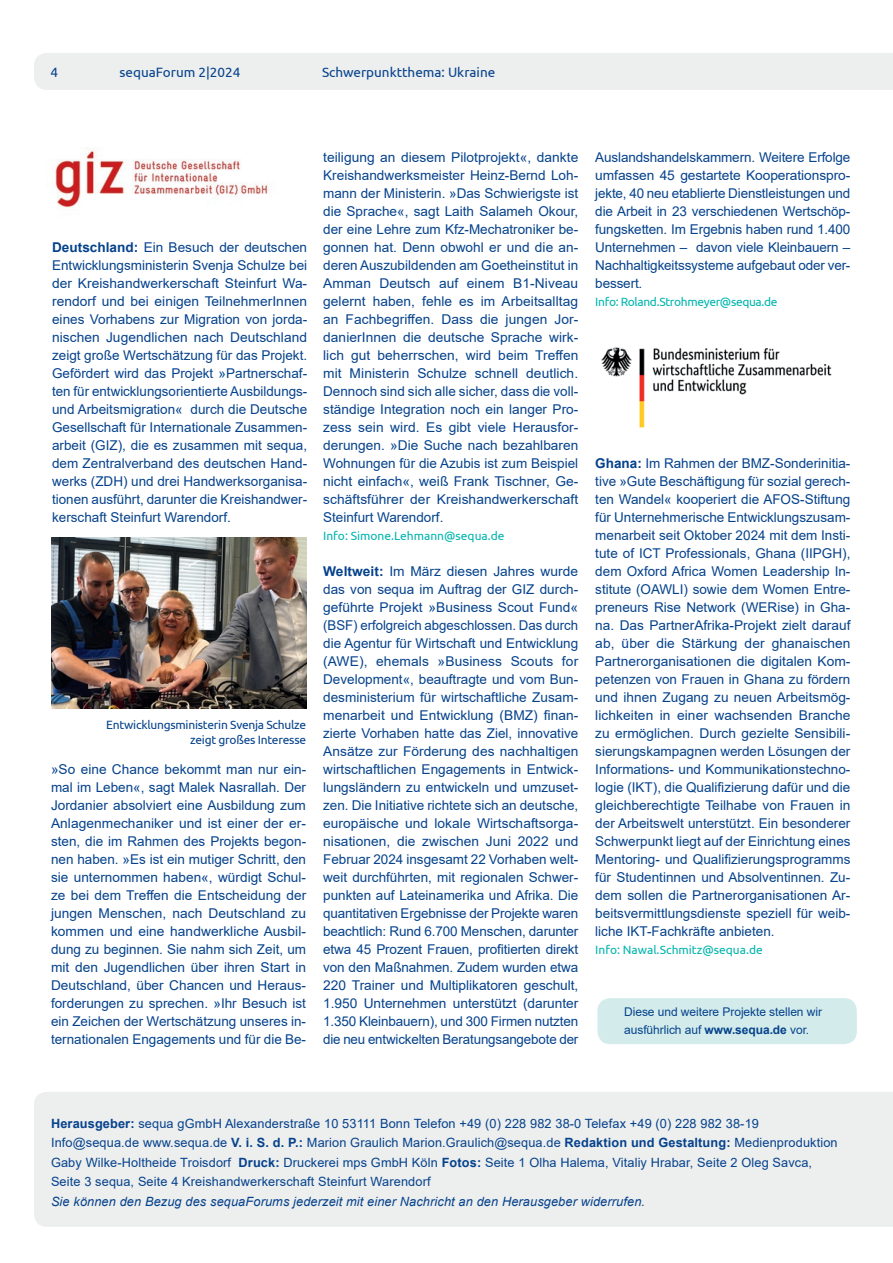
<style>
.page{position:relative;width:893px;height:1263px;background:#fff}
.page>*{position:absolute;margin:0;border:0;box-sizing:border-box;transform-origin:0 0}
.t1{font:13.5px/18px "Arial";color:#05428c;text-align:justify}
.t2{font:13.5px "Ubuntu";color:#05428c}
.t3{font:12.75px/19.5px "Arial";letter-spacing:.01em;color:#05428c}
.t4{font:italic 12.75px "Arial";letter-spacing:.01em;color:#05428c}
.t5{font:12px/18px "Arial";letter-spacing:-.005em;color:#05428c}
.t6{font:12px "Ubuntu";color:#00b5ae}
.t7{font:12px/15px "Ubuntu";letter-spacing:-.02em;color:#05428c;text-align:right}
.t8{font:12px "Ubuntu";letter-spacing:-.03em;color:#00b5ae}
.s1{font-weight:700}
</style>
<div class="page">
<div style="left:34px;top:1092px;width:859px;height:135px;background:#edeeee"></div>
<div style="left:597px;top:998px;width:260px;height:46px;background:#d3eceb;border-radius:13px"></div>
<div style="left:34px;top:53px;width:859px;height:37px;background:#edeeee"></div>
<img style="left:55px;top:148px;width:214px;height:60px">
<img style="left:601px;top:347px;width:231px;height:81px">
<img style="left:51px;top:538px;width:255px;height:170px">
<p class="t2" style="left:51px;top:64px;width:9px">4</p>
<p class="t2" style="left:120px;top:64px;width:122px">sequaForum 2|2024</p>
<p class="t2" style="left:322px;top:64px;width:175px">Schwerpunktthema: Ukraine</p>
<p class="t1" style="left:52px;top:238px;width:257px"><span class="s1">Deutschland:</span> Ein Besuch der deutschen Entwicklungsministerin Svenja Schulze bei der Kreishandwerkerschaft Steinfurt Wa&shy;rendorf und bei einigen TeilnehmerInnen eines Vorhabens zur Migration von jorda&shy;nischen Jugendlichen nach Deutschland zeigt große Wertschätzung für das Projekt.<br>Gefördert wird das Projekt »Partnerschaf&shy;ten für entwicklungsorientierte Ausbildungs&shy;und Arbeitsmigration« durch die Deutsche Gesellschaft für Internationale Zusammen&shy;arbeit (GIZ), die es zusammen mit sequa, dem Zentralverband des deutschen Hand&shy;werks (ZDH) und drei Handwerksorganisa&shy;tionen ausführt, darunter die Kreishandwer&shy;kerschaft Steinfurt Warendorf.</p>
<p class="t7" style="left:106px;top:717px;width:201px">Entwicklungsministerin Svenja Schulze zeigt großes Interesse</p>
<p class="t1" style="left:51px;top:760px;width:257px">»So eine Chance bekommt man nur ein&shy;mal im Leben«, sagt Malek Nasrallah. Der Jordanier absolviert eine Ausbildung zum Anlagenmechaniker und ist einer der er&shy;sten, die im Rahmen des Projekts begon&shy;nen haben. »Es ist ein mutiger Schritt, den sie unternommen haben«, würdigt Schul&shy;ze bei dem Treffen die Entscheidung der jungen Menschen, nach Deutschland zu kommen und eine handwerkliche Ausbil&shy;dung zu beginnen. Sie nahm sich Zeit, um mit den Jugendlichen über ihren Start in Deutschland, über Chancen und Heraus&shy;forderungen zu sprechen. »Ihr Besuch ist ein Zeichen der Wertschätzung unseres in&shy;ternationalen Engagements und für die Be-</p>
<p class="t1" style="left:323px;top:148px;width:257px">teiligung an diesem Pilotprojekt«, dankte Kreishandwerksmeister Heinz-Bernd Loh&shy;mann der Ministerin. »Das Schwierigste ist die Sprache«, sagt Laith Salameh Okour, der eine Lehre zum Kfz-Mechatroniker be&shy;gonnen hat. Denn obwohl er und die an&shy;deren Auszubildenden am Goetheinstitut in Amman Deutsch auf einem B1-Niveau gelernt haben, fehle es im Arbeitsalltag an Fachbegriffen. Dass die jungen Jor&shy;danierInnen die deutsche Sprache wirk&shy;lich gut beherrschen, wird beim Treffen mit Ministerin Schulze schnell deutlich.<br>Dennoch sind sich alle sicher, dass die voll&shy;ständige Integration noch ein langer Pro&shy;zess sein wird. Es gibt viele Herausfor&shy;derungen. »Die Suche nach bezahlbaren Wohnungen für die Azubis ist zum Beispiel nicht einfach«, weiß Frank Tischner, Ge&shy;schäftsführer der Kreishandwerkerschaft Steinfurt Warendorf.</p>
<p class="t6" style="left:323px;top:528px;width:183px">Info: Simone.Lehmann@sequa.de</p>
<p class="t1" style="left:323px;top:562px;width:257px"><span class="s1">Weltweit:</span> Im März diesen Jahres wurde das von sequa im Auftrag der GIZ durch&shy;geführte Projekt »Business Scout Fund« (BSF) erfolgreich abgeschlossen. Das durch die Agentur für Wirtschaft und Entwicklung (AWE), ehemals »Business Scouts for Development«, beauftragte und vom Bun&shy;desministerium für wirtschaftliche Zusam&shy;menarbeit und Entwicklung (BMZ) finan&shy;zierte Vorhaben hatte das Ziel, innovative Ansätze zur Förderung des nachhaltigen wirtschaftlichen Engagements in Entwick&shy;lungsländern zu entwickeln und umzuset&shy;zen. Die Initiative richtete sich an deutsche, europäische und lokale Wirtschaftsorga&shy;nisationen, die zwischen Juni 2022 und Februar 2024 insgesamt 22 Vorhaben welt&shy;weit durchführten, mit regionalen Schwer&shy;punkten auf Lateinamerika und Afrika. Die quantitativen Ergebnisse der Projekte waren beachtlich: Rund 6.700 Menschen, darunter etwa 45 Prozent Frauen, profitierten direkt von den Maßnahmen. Zudem wurden etwa 220 Trainer und Multiplikatoren geschult, 1.950 Unternehmen unterstützt (darunter 1.350 Kleinbauern), und 300 Firmen nutzten die neu entwickelten Beratungsangebote der</p>
<p class="t1" style="left:595px;top:148px;width:257px">Auslandshandelskammern. Weitere Erfolge umfassen 45 gestartete Kooperationspro&shy;jekte, 40 neu etablierte Dienstleistungen und die Arbeit in 23 verschiedenen Wertschöp&shy;fungsketten. Im Ergebnis haben rund 1.400<br>Unternehmen – davon viele Kleinbauern – Nachhaltigkeitssysteme aufgebaut oder ver&shy;bessert.</p>
<p class="t8" style="left:595px;top:294px;width:184px">Info: Roland.Strohmeyer@sequa.de</p>
<p class="t1" style="left:595px;top:454px;width:257px"><span class="s1">Ghana:</span> Im Rahmen der BMZ-Sonderinitia&shy;tive »Gute Beschäftigung für sozial gerech&shy;ten Wandel« kooperiert die AFOS-Stiftung für Unternehmerische Entwicklungszusam&shy;menarbeit seit Oktober 2024 mit dem Insti&shy;tute of ICT Professionals, Ghana (IIPGH), dem Oxford Africa Women Leadership In&shy;stitute (OAWLI) sowie dem Women Entre&shy;preneurs Rise Network (WERise) in Gha&shy;na. Das PartnerAfrika-Projekt zielt darauf ab, über die Stärkung der ghanaischen Partnerorganisationen die digitalen Kom&shy;petenzen von Frauen in Ghana zu fördern und ihnen Zugang zu neuen Arbeitsmög&shy;lichkeiten in einer wachsenden Branche zu ermöglichen. Durch gezielte Sensibili&shy;sierungskampagnen werden Lösungen der Informations- und Kommunikationstechno&shy;logie (IKT), die Qualifizierung dafür und die gleichberechtigte Teilhabe von Frauen in der Arbeitswelt unterstützt. Ein besonderer Schwerpunkt liegt auf der Einrichtung eines Mentoring- und Qualifizierungsprogramms für Studentinnen und Absolventinnen. Zu&shy;dem sollen die Partnerorganisationen Ar&shy;beitsvermittlungsdienste speziell für weib&shy;liche IKT-Fachkräfte anbieten.</p>
<p class="t6" style="left:595px;top:942px;width:169px">Info: Nawal.Schmitz@sequa.de</p>
<p class="t5" style="left:624px;top:1002px;width:199px">Diese und weitere Projekte stellen wir ausführlich auf <span class="s1">www.sequa.de</span> vor.</p>
<p class="t3" style="left:51px;top:1113px;width:788px"><span class="s1">Herausgeber:</span> sequa gGmbH Alexanderstraße 10 53111 Bonn Telefon +49 (0) 228 982 38-0 Telefax +49 (0) 228 982 38-19<br>Info@sequa.de www.sequa.de <span class="s1">V. i. S. d. P.:</span> Marion Graulich Marion.Graulich@sequa.de <span class="s1">Redaktion und Gestaltung:</span> Medienproduktion Gaby Wilke-Holtheide Troisdorf <span class="s1">Druck:</span> Druckerei mps GmbH Köln <span class="s1">Fotos:</span> Seite 1 Olha Halema, Vitaliy Hrabar, Seite 2 Oleg Savca, Seite 3 sequa, Seite 4 Kreishandwerkerschaft Steinfurt Warendorf</p>
<p class="t4" style="left:51px;top:1193px;width:596px">Sie können den Bezug des sequaForums jederzeit mit einer Nachricht an den Herausgeber widerrufen.</p>
</div>
